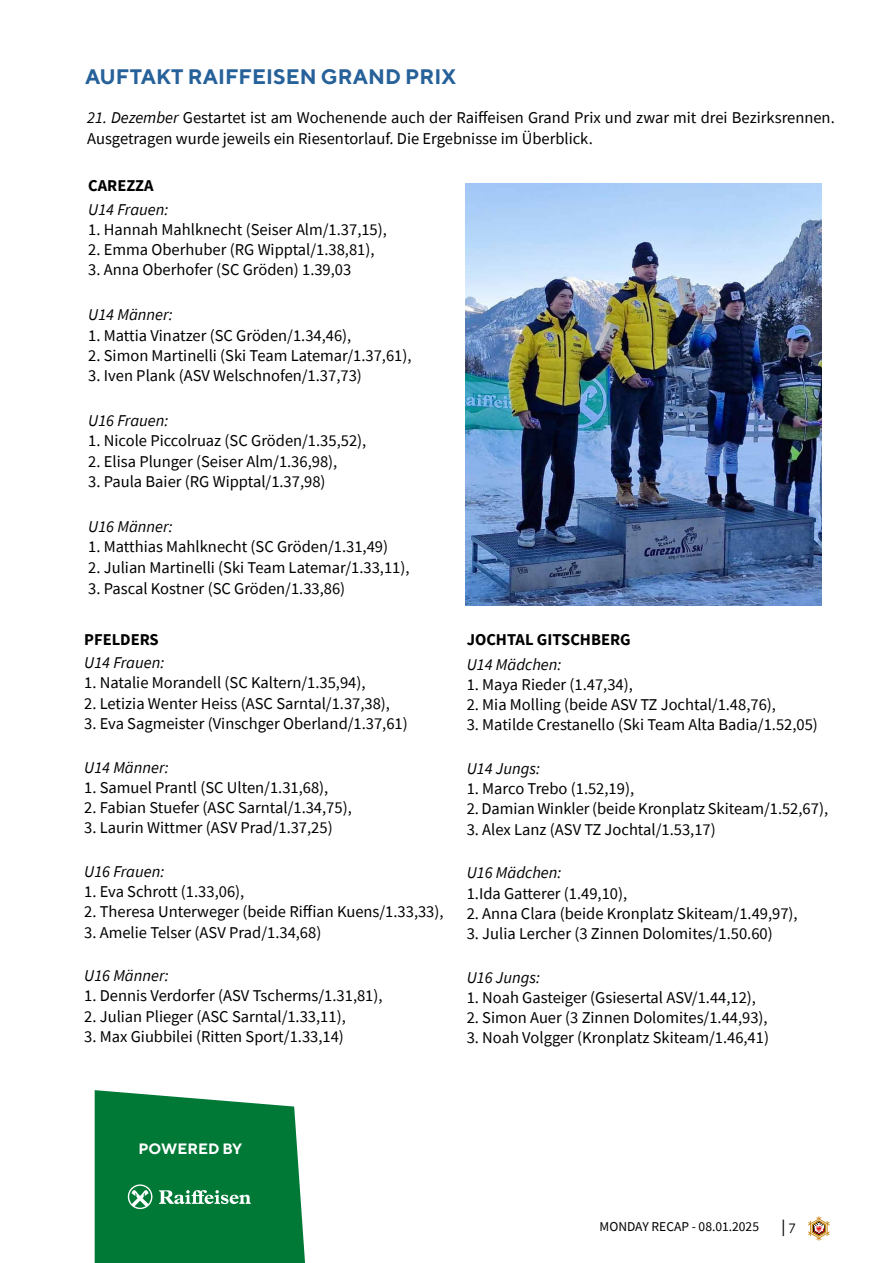
<style>
.page{position:relative;width:893px;height:1263px;background:#fff}
.page>*{position:absolute;margin:0;border:0;box-sizing:border-box;transform-origin:0 0}
.t1{font:700 21px "TT Norms";color:#266199}
.t2{font:16.5px/21px "Source Sans Pro";color:#000}
.t3{font:italic 16.5px "Source Sans Pro";color:#000}
.t4{font:700 16.5px "Source Sans Pro";color:#000}
.t5{font:16.5px "Myriad Pro";color:#000}
.t6{font:700 15px "TT Norms";color:#fff}
.t7{font:13.5px "Source Sans Pro";color:#000}
.s1{font-style:italic}
</style>
<div class="page">
<svg style="left:808px;top:1216px;width:21px;height:25px"></svg>
<svg style="left:95px;top:1090px;width:210px;height:173px;background:#178548"></svg>
<img style="left:466px;top:183px;width:355px;height:423px">
<p class="t1" style="left:85px;top:63px;width:373px">AUFTAKT RAIFFEISEN GRAND PRIX</p>
<p class="t2" style="left:87px;top:107px;width:749px"><span class="s1">21. Dezember</span> Gestartet ist am Wochenende auch der Raiffeisen Grand Prix und zwar mit drei Bezirksrennen.<br>Ausgetragen wurde jeweils ein Riesentorlauf. Die Ergebnisse im Überblick.</p>
<p class="t4" style="left:88px;top:175px;width:67px">CAREZZA</p>
<p class="t3" style="left:88px;top:199px;width:82px">U14 Frauen:</p>
<p class="t2" style="left:88px;top:219px;width:300px">1. Hannah Mahlknecht (Seiser Alm/1.37,15),</p>
<p class="t2" style="left:88px;top:239px;width:288px">2. Emma Oberhuber (RG Wipptal/1.38,81),</p>
<p class="t2" style="left:88px;top:259px;width:265px">3. Anna Oberhofer (SC Gröden) 1.39,03</p>
<p class="t3" style="left:88px;top:304px;width:86px">U14 Männer:</p>
<p class="t2" style="left:88px;top:325px;width:265px">1. Mattia Vinatzer (SC Gröden/1.34,46),</p>
<p class="t2" style="left:88px;top:345px;width:325px">2. Simon Martinelli (Ski Team Latemar/1.37,61),</p>
<p class="t2" style="left:88px;top:365px;width:275px">3. Iven Plank (ASV Welschnofen/1.37,73)</p>
<p class="t3" style="left:88px;top:410px;width:82px">U16 Frauen:</p>
<p class="t2" style="left:88px;top:430px;width:280px">1. Nicole Piccolruaz (SC Gröden/1.35,52),</p>
<p class="t2" style="left:88px;top:451px;width:251px">2. Elisa Plunger (Seiser Alm/1.36,98),</p>
<p class="t2" style="left:88px;top:471px;width:239px">3. Paula Baier (RG Wipptal/1.37,98)</p>
<p class="t3" style="left:88px;top:516px;width:86px">U16 Männer:</p>
<p class="t2" style="left:88px;top:536px;width:301px">1. Matthias Mahlknecht (SC Gröden/1.31,49)</p>
<p class="t2" style="left:88px;top:556px;width:323px">2. Julian Martinelli (Ski Team Latemar/1.33,11),</p>
<p class="t2" style="left:88px;top:578px;width:259px">3. Pascal Kostner (SC Gröden/1.33,86)</p>
<p class="t4" style="left:467px;top:628px;width:166px">JOCHTAL GITSCHBERG</p>
<p class="t3" style="left:467px;top:654px;width:96px">U14 Mädchen:</p>
<p class="t2" style="left:467px;top:674px;width:168px">1. Maya Rieder (1.47,34),</p>
<p class="t2" style="left:467px;top:694px;width:311px">2. Mia Molling (beide ASV TZ Jochtal/1.48,76),</p>
<p class="t2" style="left:467px;top:714px;width:353px">3. Matilde Crestanello (Ski Team Alta Badia/1.52,05)</p>
<p class="t3" style="left:467px;top:758px;width:75px">U14 Jungs:</p>
<p class="t2" style="left:467px;top:778px;width:169px">1. Marco Trebo (1.52,19),</p>
<p class="t2" style="left:467px;top:798px;width:363px">2. Damian Winkler (beide Kronplatz Skiteam/1.52,67),</p>
<p class="t2" style="left:467px;top:819px;width:251px">3. Alex Lanz (ASV TZ Jochtal/1.53,17)</p>
<p class="t3" style="left:467px;top:862px;width:96px">U16 Mädchen:</p>
<p class="t2" style="left:467px;top:882px;width:162px">1.Ida Gatterer (1.49,10),</p>
<p class="t2" style="left:467px;top:903px;width:333px">2. Anna Clara (beide Kronplatz Skiteam/1.49,97),</p>
<p class="t2" style="left:467px;top:923px;width:308px">3. Julia Lercher (3 Zinnen Dolomites/1.50.60)</p>
<p class="t3" style="left:467px;top:966px;width:75px">U16 Jungs:</p>
<p class="t2" style="left:467px;top:987px;width:291px">1. Noah Gasteiger (Gsiesertal ASV/1.44,12),</p>
<p class="t2" style="left:467px;top:1007px;width:303px">2. Simon Auer (3 Zinnen Dolomites/1.44,93),</p>
<p class="t2" style="left:467px;top:1027px;width:304px">3. Noah Volgger (Kronplatz Skiteam/1.46,41)</p>
<p class="t4" style="left:84px;top:628px;width:76px">PFELDERS</p>
<p class="t3" style="left:84px;top:652px;width:82px">U14 Frauen:</p>
<p class="t2" style="left:84px;top:672px;width:283px">1. Natalie Morandell (SC Kaltern/1.35,94),</p>
<p class="t2" style="left:84px;top:693px;width:307px">2. Letizia Wenter Heiss (ASC Sarntal/1.37,38),</p>
<p class="t2" style="left:84px;top:713px;width:325px">3. Eva Sagmeister (Vinschger Oberland/1.37,61)</p>
<p class="t3" style="left:84px;top:756px;width:86px">U14 Männer:</p>
<p class="t2" style="left:84px;top:777px;width:246px">1. Samuel Prantl (SC Ulten/1.31,68),</p>
<p class="t2" style="left:84px;top:797px;width:269px">2. Fabian Stuefer (ASC Sarntal/1.34,75),</p>
<p class="t2" style="left:84px;top:817px;width:250px">3. Laurin Wittmer (ASV Prad/1.37,25)</p>
<p class="t3" style="left:84px;top:861px;width:82px">U16 Frauen:</p>
<p class="t2" style="left:84px;top:881px;width:162px">1. Eva Schrott (1.33,06),</p>
<p class="t2" style="left:84px;top:901px;width:361px">2. Theresa Unterweger (beide Riffian Kuens/1.33,33),</p>
<p class="t2" style="left:84px;top:921px;width:239px">3. Amelie Telser (ASV Prad/1.34,68)</p>
<p class="t3" style="left:84px;top:965px;width:86px">U16 Männer:</p>
<p class="t2" style="left:84px;top:985px;width:300px">1. Dennis Verdorfer (ASV Tscherms/1.31,81),</p>
<p class="t2" style="left:84px;top:1005px;width:263px">2. Julian Plieger (ASC Sarntal/1.33,11),</p>
<p class="t2" style="left:84px;top:1026px;width:261px">3. Max Giubbilei (Ritten Sport/1.33,14)</p>
<p class="t6" style="left:138px;top:1139px;width:105px">POWERED BY</p>
<p class="t7" style="left:600px;top:1218px;width:161px">MONDAY RECAP - 08.01.2025</p>
<p class="t5" style="left:781px;top:1216px;width:16px">| <sub>7</sub></p>
</div>
